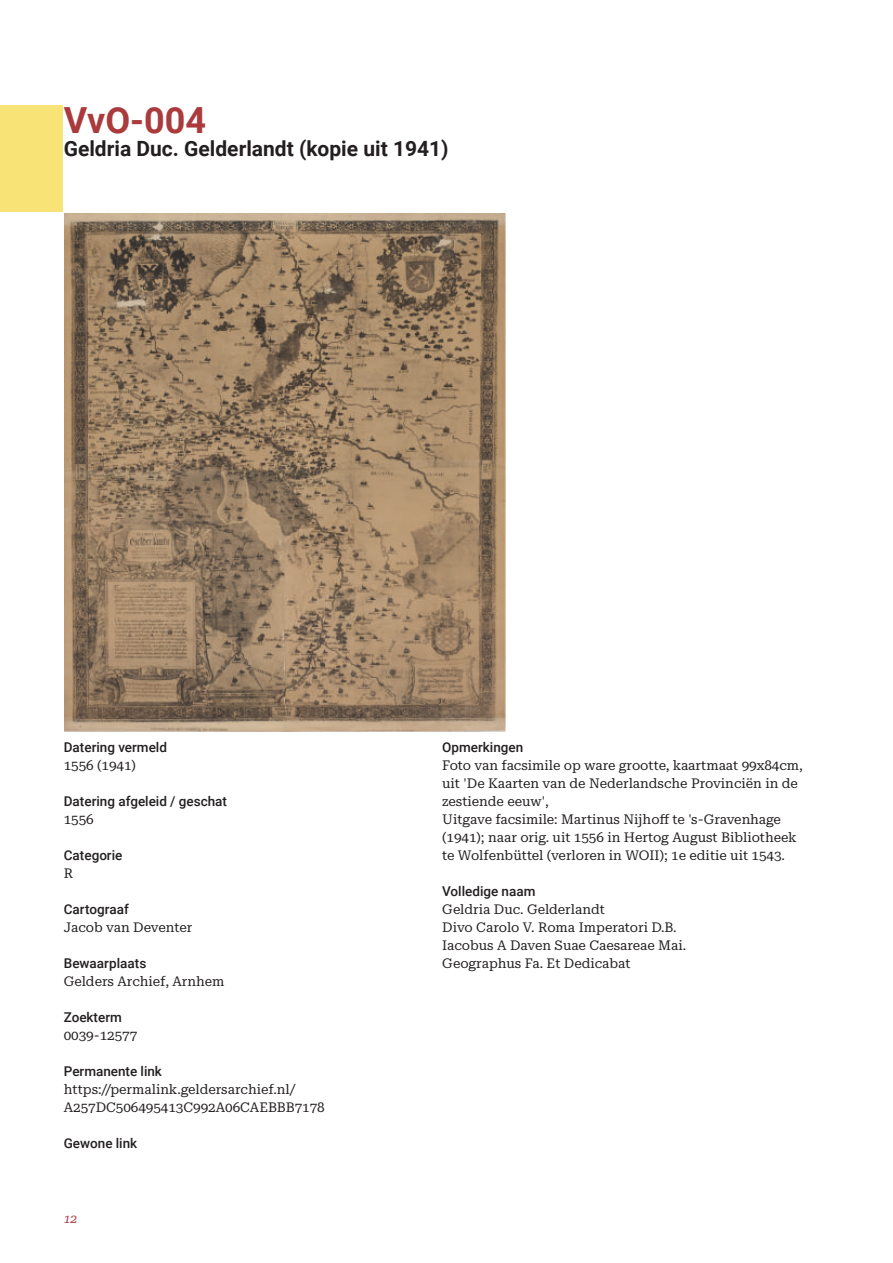
<style>
.page{position:relative;width:893px;height:1263px;background:#fff}
.page>*{position:absolute;margin:0;border:0;box-sizing:border-box;transform-origin:0 0}
.t1{font:700 36px "Roboto";color:#aa3a3c}
.t2{font:700 21px "Roboto";color:#231f20}
.t3{font:13.5px/18px "Roboto Serif 20 pt";letter-spacing:-.005em;color:#231f20}
.t4{font:500 13.5px "Roboto";color:#231f20}
.t5{font:italic 12px "Roboto Serif 20 pt";color:#aa3a3c}
</style>
<div class="page">
<img style="left:65px;top:213px;width:440px;height:519px">
<div style="left:0;top:106px;width:63px;height:106px;background:#f8e476"></div>
<h1 class="t1" style="left:64px;top:100px;width:144px">VvO-004</h1>
<h2 class="t2" style="left:64px;top:136px;width:386px">Geldria Duc. Gelderlandt (kopie uit 1941)</h2>
<p class="t4" style="left:64px;top:739px;width:105px">Datering vermeld</p>
<p class="t3" style="left:64px;top:758px;width:74px">1556 (1941)</p>
<p class="t4" style="left:64px;top:793px;width:165px">Datering afgeleid / geschat</p>
<p class="t3" style="left:64px;top:812px;width:32px">1556</p>
<p class="t4" style="left:64px;top:847px;width:60px">Categorie</p>
<p class="t3" style="left:64px;top:866px;width:11px">R</p>
<p class="t4" style="left:64px;top:901px;width:67px">Cartograaf</p>
<p class="t3" style="left:64px;top:920px;width:130px">Jacob van Deventer</p>
<p class="t4" style="left:64px;top:955px;width:84px">Bewaarplaats</p>
<p class="t3" style="left:64px;top:974px;width:162px">Gelders Archief, Arnhem</p>
<p class="t4" style="left:64px;top:1009px;width:60px">Zoekterm</p>
<p class="t3" style="left:64px;top:1028px;width:75px">0039-12577</p>
<p class="t4" style="left:64px;top:1063px;width:100px">Permanente link</p>
<p class="t3" style="left:64px;top:1082px;width:263px">https://permalink.geldersarchief.nl/<br>A257DC506495413C992A06CAEBBB7178</p>
<p class="t4" style="left:64px;top:1135px;width:75px">Gewone link</p>
<p class="t5" style="left:64px;top:1214px;width:15px">12</p>
<p class="t4" style="left:442px;top:739px;width:83px">Opmerkingen</p>
<p class="t3" style="left:442px;top:758px;width:362px">Foto van facsimile op ware grootte, kaartmaat 99x84cm, uit 'De Kaarten van de Nederlandsche Provinciën in de zestiende eeuw',<br>Uitgave facsimile: Martinus Nĳhoff te 's-Gravenhage (1941); naar orig. uit 1556 in Hertog August Bibliotheek te Wolfenbüttel (verloren in WOII); 1e editie uit 1543.</p>
<p class="t4" style="left:442px;top:883px;width:95px">Volledige naam</p>
<p class="t3" style="left:442px;top:902px;width:245px">Geldria Duc. Gelderlandt<br>Divo Carolo V. Roma Imperatori D.B.<br>Iacobus A Daven Suae Caesareae Mai.<br>Geographus Fa. Et Dedicabat</p>
</div>
